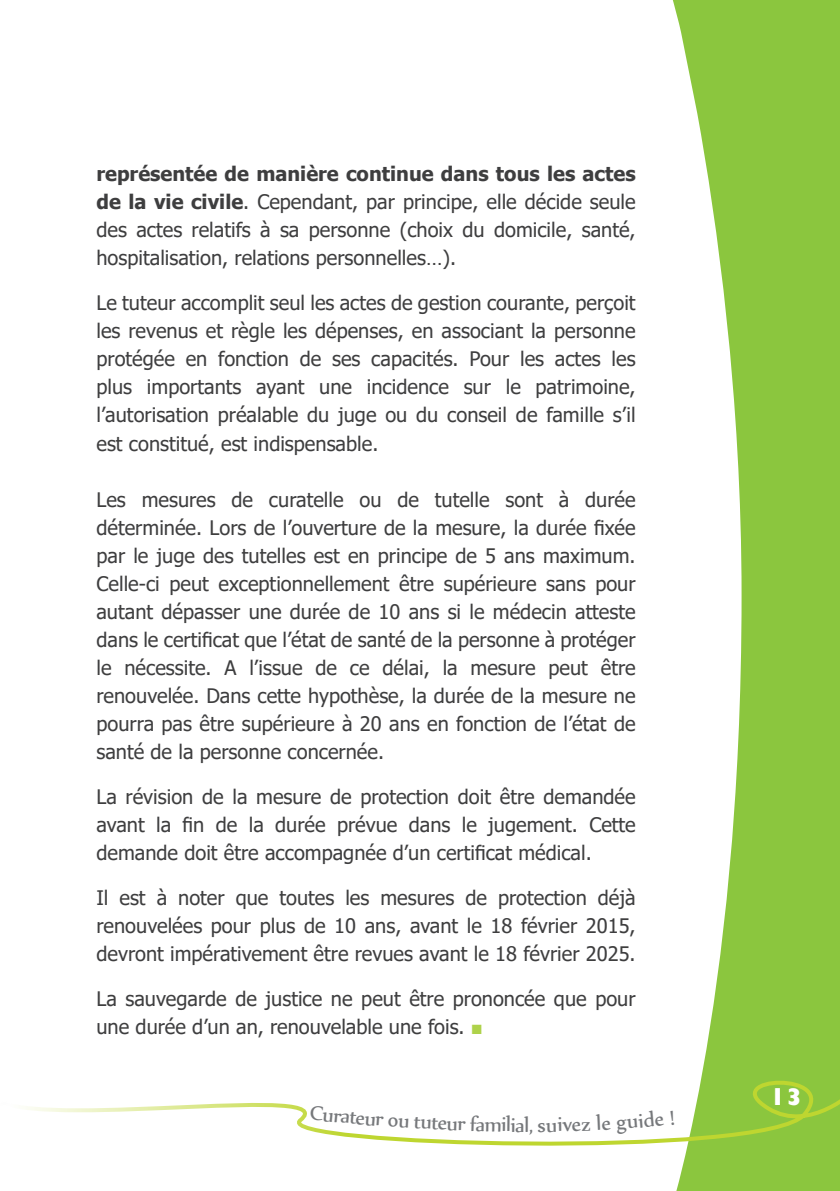
<style>
.page{position:relative;width:840px;height:1191px;background:#fff}
.page>*{position:absolute;margin:0;border:0;box-sizing:border-box;transform-origin:0 0}
.t1{font:24px "Nyala";color:#76787b}
.t2{font:800 24px "Gill Sans";color:#fff}
.texte{font:20px/28px "Tahoma";color:#3e3e3f;text-align:justify}
.s1{font-weight:700}
.s2{font-family:"Arial";font-weight:700;color:#aed24a}
</style>
<div class="page">
<svg style="left:672px;top:0;width:167px;height:1191px;fill:#8bc63e"></svg>
<svg style="left:26px;top:1078px;width:813px;height:69px"></svg>
<svg style="left:310px;top:1105px;width:32px;height:17px"></svg>
<svg style="left:375px;top:1116px;width:33px;height:11px"></svg>
<svg style="left:546px;top:1114px;width:64px;height:17px"></svg>
<svg style="left:616px;top:1110px;width:58px;height:24px"></svg>
<p class="texte" style="left:96px;top:161px;width:540px"><span class="s1">représentée de manière continue dans tous les actes de la vie civile</span>. Cependant, par principe, elle décide seule des actes relatifs à sa personne (choix du domicile, santé, hospitalisation, relations personnelles…).</p>
<p class="texte" style="left:96px;top:290px;width:540px">Le tuteur accomplit seul les actes de gestion courante, perçoit les revenus et règle les dépenses, en associant la personne protégée en fonction de ses capacités. Pour les actes les plus importants ayant une incidence sur le patrimoine, l’autorisation préalable du juge ou du conseil de famille s’il est constitué, est indispensable.</p>
<p class="texte" style="left:96px;top:487px;width:540px">Les mesures de curatelle ou de tutelle sont à durée déterminée. Lors de l’ouverture de la mesure, la durée fixée par le juge des tutelles est en principe de 5 ans maximum.<br>Celle-ci peut exceptionnellement être supérieure sans pour autant dépasser une durée de 10 ans si le médecin atteste dans le certificat que l’état de santé de la personne à protéger le nécessite. A l’issue de ce délai, la mesure peut être renouvelée. Dans cette hypothèse, la durée de la mesure ne pourra pas être supérieure à 20 ans en fonction de l’état de santé de la personne concernée.</p>
<p class="texte" style="left:96px;top:784px;width:540px">La révision de la mesure de protection doit être demandée avant la fin de la durée prévue dans le jugement. Cette demande doit être accompagnée d’un certificat médical.</p>
<p class="texte" style="left:96px;top:885px;width:540px">Il est à noter que toutes les mesures de protection déjà renouvelées pour plus de 10 ans, avant le 18 février 2015, devront impérativement être revues avant le 18 février 2025.</p>
<p class="texte" style="left:96px;top:986px;width:540px">La sauvegarde de justice ne peut être prononcée que pour une durée d’un an, renouvelable une fois. <span class="s2">■</span></p>
<p class="t1" style="left:342px;top:1101px;width:37px;rotate:5deg">ateu</p>
<p class="t1" style="left:414px;top:1106px;width:35px;rotate:3deg">tute</p>
<p class="t1" style="left:446px;top:1108px;width:40px;rotate:2deg">ur fa</p>
<p class="t1" style="left:484px;top:1109px;width:33px;rotate:1deg">mili</p>
<p class="t1" style="left:515px;top:1110px;width:32px">al, s</p>
<p class="t2" style="left:769px;top:1083px;width:34px">13</p>
</div>
